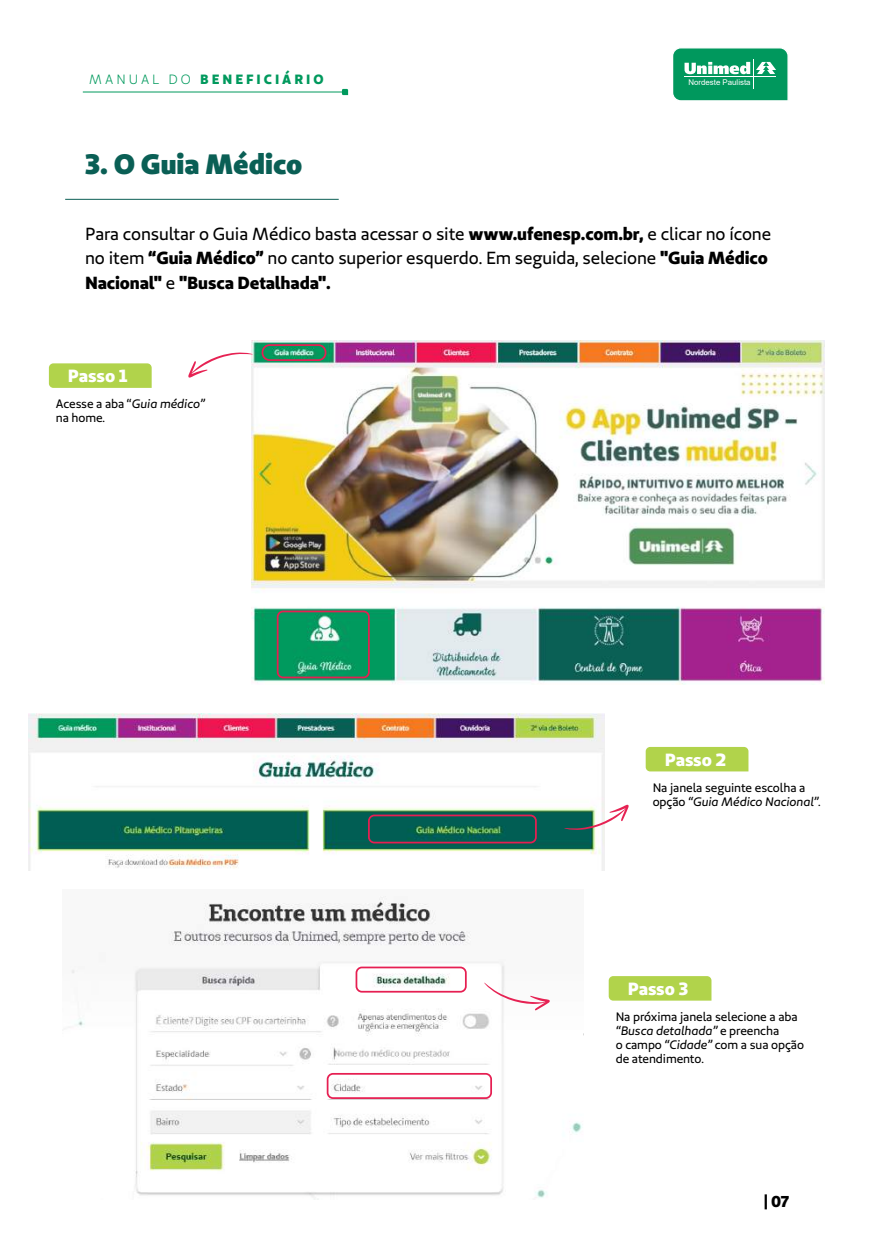
<style>
.page{position:relative;width:874px;height:1241px;background:#fff}
.page>*{position:absolute;margin:0;border:0;box-sizing:border-box;transform-origin:0 0}
.t1{font:28px "Unimed Sans 2020 Black";color:#0a5f55}
.t2{font:700 17.68px "Unimed Sans 2020 Extra";letter-spacing:-.005em;color:#fff}
.t3{font:17.5px/24.5px "Unimed Sans 2020 Regular";letter-spacing:-.005em;color:#000}
.t4{font:700 17.5px "Unimed Sans 2020 Extra";letter-spacing:-.005em;color:#000}
.t5{font:700 15.75px "Unimed Sans 2020 Extra";color:#000}
.t6{font:700 13.47px "Unimed Sans 2020 Extra";letter-spacing:.22em;color:#00995d}
.t7{font:12.25px/14px "Unimed Sans 2020 Regular";letter-spacing:-.005em;color:#000}
.t8{font:7.88px "Arial";color:#fff}
.s1{font-family:"Unimed Sans 2020 Book";font-weight:400}
.s2{font-family:"Unimed Sans 2020 Extra";font-weight:700}
.s3{font-family:"Unimed Sans 2020 Regular";font-weight:400}
.s4{font-style:italic}
</style>
<div class="page">
<hr style="left:65px;top:199px;width:273px;height:1px;background:#0c5f55">
<svg style="left:673px;top:48px;width:115px;height:53px;background:#24a674"></svg>
<hr style="left:684px;top:76px;width:91px;height:1px;background:#fff">
<hr style="left:83px;top:92px;width:261px;height:1px;background:#00995d">
<svg style="left:342px;top:89px;width:6px;height:6px"></svg>
<img style="left:251px;top:340px;width:573px;height:344px">
<img style="left:28px;top:713px;width:575px;height:157px">
<div style="left:261px;top:344px;width:65px;height:17px;border:2px solid #e61f52;border-radius:7px"></div>
<div style="left:277px;top:610px;width:92px;height:68px;border:2px solid #e61f52;border-radius:5px"></div>
<div style="left:368px;top:814px;width:168px;height:29px;border:2px solid #e61f52;border-radius:5px"></div>
<svg style="left:564px;top:804px;width:64px;height:25px"></svg>
<svg style="left:49px;top:363px;width:103px;height:25px;background:#b3d44f"></svg>
<div style="left:645px;top:746px;width:103px;height:25px;background:#b1d34b"></div>
<div style="left:608px;top:976px;width:103px;height:24px;background:#b1d34b"></div>
<img style="left:71px;top:896px;width:512px;height:303px">
<div style="left:355px;top:966px;width:111px;height:26px;border:2px solid #e61f52;border-radius:5px"></div>
<div style="left:326px;top:1072px;width:166px;height:26px;border:2px solid #e61f52;border-radius:5px"></div>
<svg style="left:484px;top:982px;width:65px;height:28px"></svg>
<svg style="left:188px;top:352px;width:64px;height:25px"></svg>
<p class="t6" style="left:89px;top:70px;width:236px"><span class="s1">MANUAL DO</span> BENEFICIÁRIO</p>
<p class="t8" style="left:688px;top:76px;width:64px">Nordeste Paulista</p>
<h1 class="t1" style="left:85px;top:146px;width:219px">3. O Guia Médico</h1>
<h3 class="t3" style="left:85px;top:221px;width:687px">Para consultar o Guia Médico basta acessar o site <span class="s2">www.ufenesp.com.br,</span> e clicar no ícone no item <span class="s2">“Guia Médico”</span> no canto superior esquerdo. Em seguida, selecione <span class="s2">"Guia Médico</span></h3>
<h3 class="t4" style="left:85px;top:271px;width:247px">Nacional" <span class="s3">e</span> "Busca Detalhada".</h3>
<h2 class="t2" style="left:68px;top:364px;width:61px">Passo 1</h2>
<p class="t7" style="left:56px;top:396px;width:150px">Acesse a aba “<span class="s4">Guia médico” </span>na home.</p>
<h2 class="t2" style="left:664px;top:747px;width:63px">Passo 2</h2>
<p class="t7" style="left:652px;top:780px;width:170px">Na janela seguinte escolha a opção <span class="s4">“Guia Médico Nacional”.</span></p>
<h2 class="t2" style="left:627px;top:976px;width:62px">Passo 3</h2>
<p class="t7" style="left:615px;top:1009px;width:190px">Na próxima janela selecione a aba <span class="s4">“Busca detalhada”</span> e preencha<br>o campo <span class="s4">“Cidade”</span> com a sua opção de atendimento.</p>
<p class="t5" style="left:763px;top:1190px;width:27px">| 07</p>
</div>
